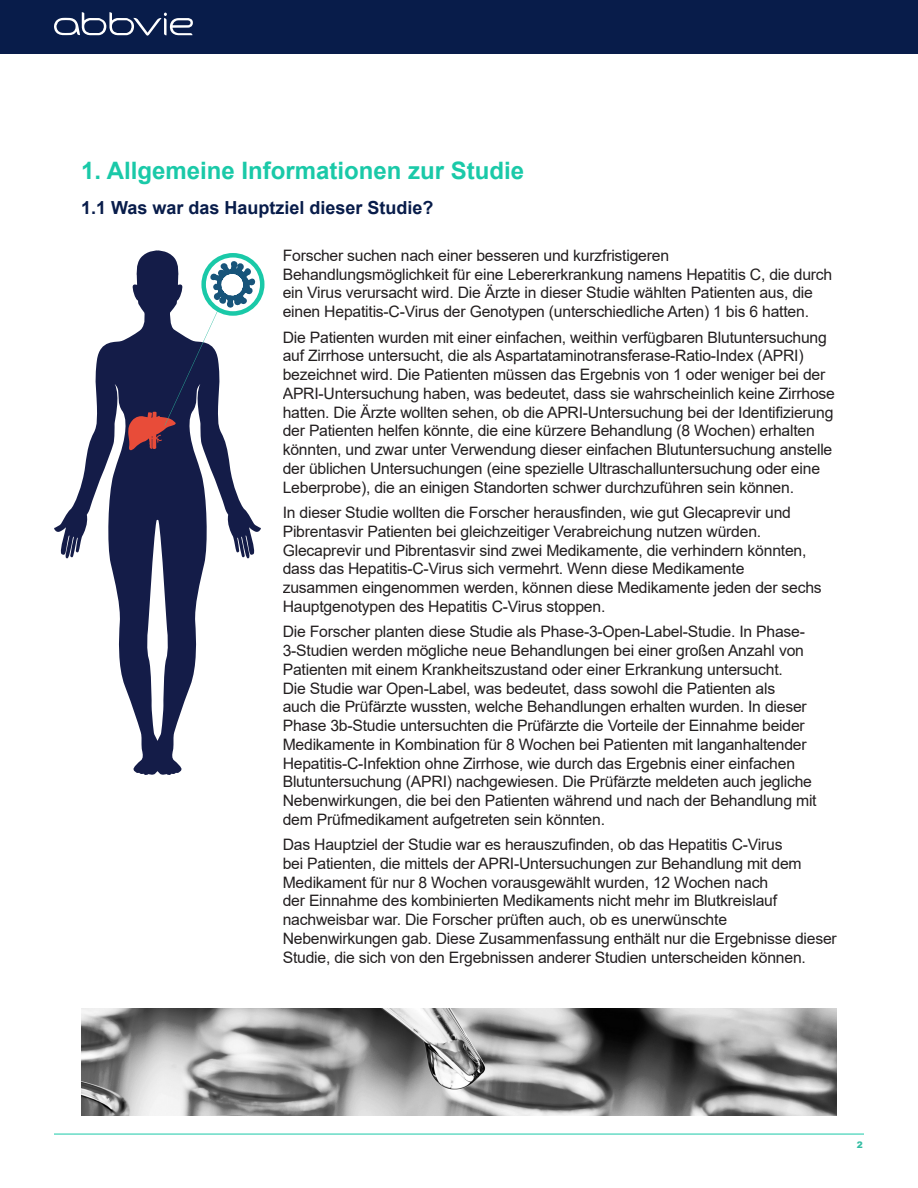
<style>
.page{position:relative;width:918px;height:1188px;background:#fff}
.page>*{position:absolute;margin:0;border:0;box-sizing:border-box;transform-origin:0 0}
.t1{font:700 24px "Arial";color:#1ac9a8}
.t2{font:700 18px "Arial";color:#081c4a}
.t3{font:15.75px/18.8px "Arial";letter-spacing:-.015em;color:#231f20}
.t4{font:900 9px "Arial";color:#33bda3}
</style>
<div class="page">
<div style="left:0;top:0;width:918px;height:54px;background:#081c4a"></div>
<hr style="left:54px;top:1134px;width:810px;height:1px;background:#1ac9a8">
<svg style="left:54px;top:267px;width:208px;height:508px"></svg>
<svg style="left:128px;top:250px;width:131px;height:205px"></svg>
<img style="left:81px;top:1008px;width:756px;height:108px">
<svg style="left:54px;top:12px;width:139px;height:24px"></svg>
<h1 class="t1" style="left:81px;top:154px;width:445px">1. Allgemeine Informationen zur Studie</h1>
<p class="t2" style="left:81px;top:195px;width:354px">1.1 Was war das Hauptziel dieser Studie?</p>
<p class="t3" style="left:283px;top:246px;width:551px">Forscher suchen nach einer besseren und kurzfristigeren Behandlungsmöglichkeit für eine Lebererkrankung namens Hepatitis C, die durch ein Virus verursacht wird. Die Ärzte in dieser Studie wählten Patienten aus, die einen Hepatitis-C-Virus der Genotypen (unterschiedliche Arten) 1 bis 6 hatten.</p>
<p class="t3" style="left:283px;top:328px;width:554px">Die Patienten wurden mit einer einfachen, weithin verfügbaren Blutuntersuchung auf Zirrhose untersucht, die als Aspartataminotransferase-Ratio-Index (APRI) bezeichnet wird. Die Patienten müssen das Ergebnis von 1 oder weniger bei der APRI-Untersuchung haben, was bedeutet, dass sie wahrscheinlich keine Zirrhose hatten. Die Ärzte wollten sehen, ob die APRI-Untersuchung bei der Identifizierung der Patienten helfen könnte, die eine kürzere Behandlung (8 Wochen) erhalten könnten, und zwar unter Verwendung dieser einfachen Blutuntersuchung anstelle der üblichen Untersuchungen (eine spezielle Ultraschalluntersuchung oder eine Leberprobe), die an einigen Standorten schwer durchzuführen sein können.</p>
<p class="t3" style="left:283px;top:503px;width:541px">In dieser Studie wollten die Forscher herausfinden, wie gut Glecaprevir und Pibrentasvir Patienten bei gleichzeitiger Verabreichung nutzen würden.<br>Glecaprevir und Pibrentasvir sind zwei Medikamente, die verhindern könnten, dass das Hepatitis-C-Virus sich vermehrt. Wenn diese Medikamente zusammen eingenommen werden, können diese Medikamente jeden der sechs Hauptgenotypen des Hepatitis C-Virus stoppen.</p>
<p class="t3" style="left:283px;top:622px;width:535px">Die Forscher planten diese Studie als Phase-3-Open-Label-Studie. In Phase-3-Studien werden mögliche neue Behandlungen bei einer großen Anzahl von Patienten mit einem Krankheitszustand oder einer Erkrankung untersucht.<br>Die Studie war Open-Label, was bedeutet, dass sowohl die Patienten als<br>auch die Prüfärzte wussten, welche Behandlungen erhalten wurden. In dieser Phase 3b-Studie untersuchten die Prüfärzte die Vorteile der Einnahme beider Medikamente in Kombination für 8 Wochen bei Patienten mit langanhaltender Hepatitis-C-Infektion ohne Zirrhose, wie durch das Ergebnis einer einfachen Blutuntersuchung (APRI) nachgewiesen. Die Prüfärzte meldeten auch jegliche Nebenwirkungen, die bei den Patienten während und nach der Behandlung mit dem Prüfmedikament aufgetreten sein könnten.</p>
<p class="t3" style="left:283px;top:835px;width:556px">Das Hauptziel der Studie war es herauszufinden, ob das Hepatitis C-Virus<br>bei Patienten, die mittels der APRI-Untersuchungen zur Behandlung mit dem Medikament für nur 8 Wochen vorausgewählt wurden, 12 Wochen nach<br>der Einnahme des kombinierten Medikaments nicht mehr im Blutkreislauf nachweisbar war. Die Forscher prüften auch, ob es unerwünschte Nebenwirkungen gab. Diese Zusammenfassung enthält nur die Ergebnisse dieser Studie, die sich von den Ergebnissen anderer Studien unterscheiden können.</p>
<p class="t4" style="left:857px;top:1138px;width:8px">2</p>
</div>
